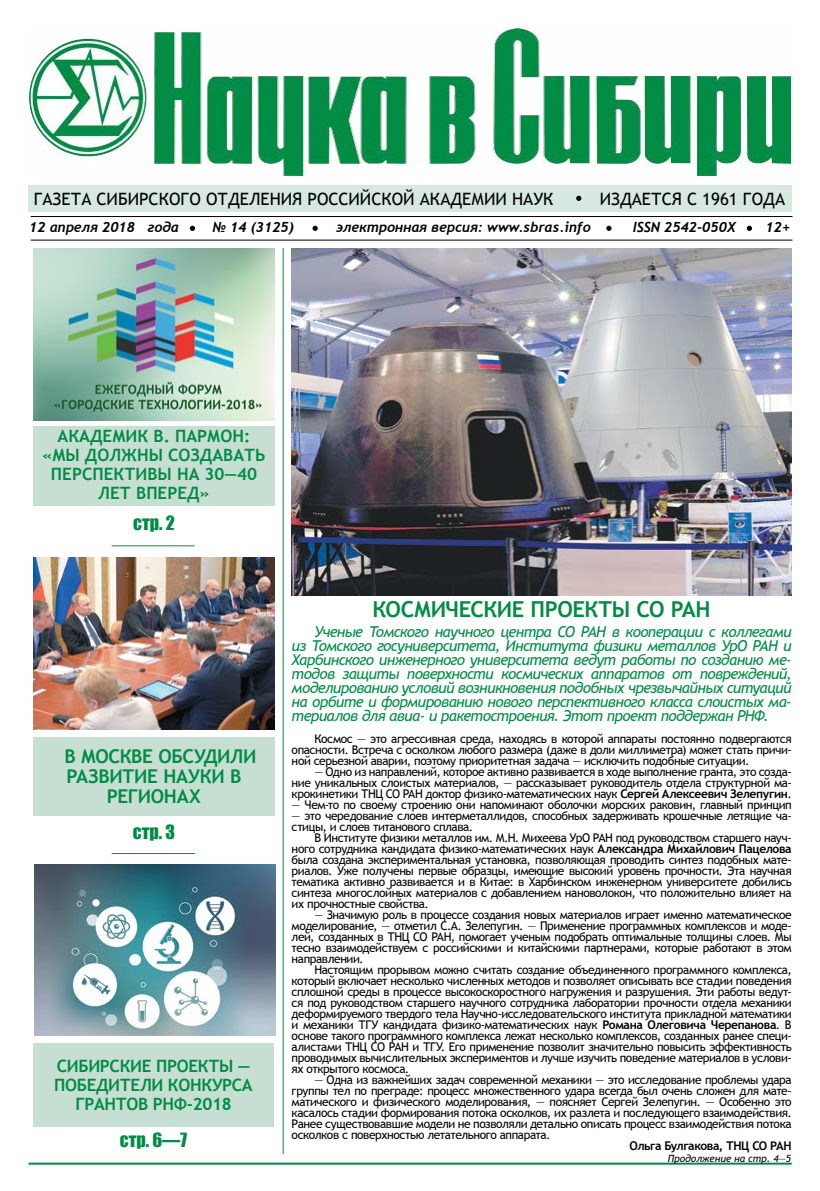
<style>
.page{position:relative;width:820px;height:1191px;background:#fff}
.page>*{position:absolute;margin:0;border:0;box-sizing:border-box;transform-origin:0 0}
.t1{font:700 22px "Trebuchet MS";letter-spacing:-.025em;color:#008c44}
.t2{font:700 19px "Trebuchet MS";letter-spacing:-.02em;color:#008c44}
.t3{font:18px "Impact";color:#008c44}
.t4{font:17px "Trebuchet MS";color:#000}
.t5{font:700 17px/19px "Trebuchet MS";color:#008c44;text-align:center}
.t6{font:700 17px/19px "Trebuchet MS";letter-spacing:-.02em;color:#008c44;text-align:center}
.t7{font:italic 15px/14px "Trebuchet MS";letter-spacing:-.04em;color:#008c44;text-align:justify}
.t8{font:italic 700 14px "Trebuchet";color:#000}
.t9{font:12px/11px "Trebuchet MS";letter-spacing:-.035em;color:#000;text-align:justify}
.t10{font:700 12px "Trebuchet MS";letter-spacing:-.04em;color:#000}
.t11{font:italic 10px "Trebuchet MS";color:#000}
.s1{font-weight:700}
.s2{font-style:normal}
</style>
<div class="page">
<div style="left:33px;top:426px;width:241px;height:79px;background:#c7dfd2"></div>
<div style="left:33px;top:737px;width:241px;height:79px;background:#c7dfd2"></div>
<div style="left:28px;top:185px;width:763px;height:27px;background:#d6e8df"></div>
<hr style="left:31px;top:216px;width:761px;height:1px;background:#000">
<hr style="left:31px;top:240px;width:761px;height:1px;background:#000">
<svg style="left:576px;top:196px;width:5px;height:5px"></svg>
<svg style="left:312px;top:226px;width:5px;height:5px"></svg>
<svg style="left:190px;top:226px;width:5px;height:5px"></svg>
<svg style="left:746px;top:226px;width:5px;height:5px"></svg>
<svg style="left:606px;top:226px;width:5px;height:5px"></svg>
<hr style="left:282px;top:248px;width:1px;height:906px;background:#008c44">
<hr style="left:28px;top:1162px;width:763px;height:2px;background:#008c44">
<img style="left:30px;top:29px;width:760px;height:147px">
<hr style="left:112px;top:853px;width:83px;height:1px;background:#008c44">
<hr style="left:112px;top:545px;width:83px;height:1px;background:#008c44">
<img style="left:33px;top:248px;width:241px;height:172px">
<img style="left:33px;top:557px;width:241px;height:172px">
<img style="left:34px;top:864px;width:241px;height:171px">
<div style="left:33px;top:1043px;width:240px;height:83px;background:#c7dfd2"></div>
<img style="left:292px;top:248px;width:499px;height:347px">
<h3 class="t4" style="left:34px;top:189px;width:521px">ГАЗЕТА СИБИРСКОГО ОТДЕЛЕНИЯ РОССИЙСКОЙ АКАДЕМИИ НАУК</h3>
<h3 class="t4" style="left:599px;top:189px;width:187px">ИЗДАЕТСЯ С 1961 ГОДА</h3>
<p class="t8" style="left:29px;top:219px;width:151px">12 апреля 2018 года</p>
<p class="t8" style="left:212px;top:219px;width:83px">№ 14 (3125)</p>
<p class="t8" style="left:336px;top:219px;width:256px">электронная версия: www.sbras.info</p>
<p class="t8" style="left:632px;top:219px;width:105px">ISSN 2542-050X</p>
<p class="t8" style="left:765px;top:219px;width:26px">12+</p>
<h3 class="t5" style="left:42px;top:426px;width:225px">АКАДЕМИК В. ПАРМОН: «МЫ ДОЛЖНЫ СОЗДАВАТЬ<br>ПЕРСПЕКТИВЫ НА 30—40<br>ЛЕТ ВПЕРЕД»</h3>
<h3 class="t3" style="left:133px;top:509px;width:43px">стр. 2</h3>
<h2 class="t2" style="left:64px;top:744px;width:193px">В МОСКВЕ ОБСУДИЛИ</h2>
<h2 class="t2" style="left:66px;top:764px;width:176px">РАЗВИТИЕ НАУКИ В</h2>
<h2 class="t2" style="left:107px;top:784px;width:95px">РЕГИОНАХ</h2>
<h3 class="t3" style="left:133px;top:818px;width:44px">стр. 3</h3>
<h3 class="t6" style="left:54px;top:1056px;width:200px">СИБИРСКИЕ ПРОЕКТЫ —<br>ПОБЕДИТЕЛИ КОНКУРСА<br>ГРАНТОВ РНФ-2018</h3>
<h3 class="t3" style="left:120px;top:1126px;width:69px">стр. 6—7</h3>
<h1 class="t1" style="left:372px;top:596px;width:339px">КОСМИЧЕСКИЕ ПРОЕКТЫ СО РАН</h1>
<p class="t7" style="left:291px;top:625px;width:501px;text-indent:23px">Ученые Томского научного центра СО РАН в кооперации с коллегами из Томского госуниверситета, Института физики металлов УрО РАН и Харбинского инженерного университета ведут работы по созданию ме&shy;тодов защиты поверхности космических аппаратов от повреждений, моделированию условий возникновения подобных чрезвычайных ситуаций на орбите и формированию нового перспективного класса слоистых ма&shy;териалов для авиа- и ракетостроения. Этот проект поддержан РНФ.</p>
<p class="t9" style="left:291px;top:733px;width:501px;text-indent:23px">Космос — это агрессивная среда, находясь в которой аппараты постоянно подвергаются опасности. Встреча с осколком любого размера (даже в доли миллиметра) может стать причи&shy;ной серьезной аварии, поэтому приоритетная задача — исключить подобные ситуации.</p>
<p class="t9" style="left:291px;top:766px;width:501px;text-indent:23px">— Одно из направлений, которое активно развивается в ходе выполнение гранта, это созда&shy;ние уникальных слоистых материалов, — рассказывает руководитель отдела структурной ма&shy;крокинетики ТНЦ СО РАН доктор физико-математических наук <span class="s1">Сергей Алексеевич Зелепугин</span>.</p>
<p class="t9" style="left:291px;top:799px;width:501px">— Чем-то по своему строению они напоминают оболочки морских раковин, главный принцип</p>
<p class="t9" style="left:291px;top:810px;width:501px">— это чередование слоев интерметаллидов, способных задерживать крошечные летящие ча&shy;стицы, и слоев титанового сплава.</p>
<p class="t9" style="left:291px;top:832px;width:501px;text-indent:23px">В Институте физики металлов им. М.Н. Михеева УрО РАН под руководством старшего науч&shy;ного сотрудника кандидата физико-математических наук <span class="s1">Александра Михайлович Пацелова </span>была создана экспериментальная установка, позволяющая проводить синтез подобных мате&shy;риалов. Уже получены первые образцы, имеющие высокий уровень прочности. Эта научная тематика активно развивается и в Китае: в Харбинском инженерном университете добились синтеза многослойных материалов с добавлением нановолокон, что положительно влияет на их прочностные свойства.</p>
<p class="t9" style="left:291px;top:909px;width:501px;text-indent:23px">— Значимую роль в процессе создания новых материалов играет именно математическое моделирование, — отметил С.А. Зелепугин. — Применение программных комплексов и моде&shy;лей, созданных в ТНЦ СО РАН, помогает ученым подобрать оптимальные толщины слоев. Мы тесно взаимодействуем с российскими и китайскими партнерами, которые работают в этом направлении.</p>
<p class="t9" style="left:291px;top:964px;width:501px;text-indent:23px">Настоящим прорывом можно считать создание объединенного программного комплекса, который включает несколько численных методов и позволяет описывать все стадии поведения сплошной среды в процессе высокоскоростного нагружения и разрушения. Эти работы ведут&shy;ся под руководством старшего научного сотрудника лаборатории прочности отдела механики деформируемого твердого тела Научно-исследовательского института прикладной математики и механики ТГУ кандидата физико-математических наук <span class="s1">Романа Олеговича Черепанова</span>. В основе такого программного комплекса лежат несколько комплексов, созданных ранее специ&shy;алистами ТНЦ СО РАН и ТГУ. Его применение позволит значительно повысить эффективность проводимых вычислительных экспериментов и лучше изучить поведение материалов в услови&shy;ях открытого космоса.</p>
<p class="t9" style="left:291px;top:1074px;width:501px;text-indent:23px">— Одна из важнейших задач современной механики — это исследование проблемы удара группы тел по преграде: процесс множественного удара всегда был очень сложен для мате&shy;матического и физического моделирования, — поясняет Сергей Зелепугин. — Особенно это касалось стадии формирования потока осколков, их разлета и последующего взаимодействия.<br>Ранее существовавшие модели не позволяли детально описать процесс взаимодействия потока осколков с поверхностью летательного аппарата.</p>
<p class="t10" style="left:629px;top:1138px;width:163px">Ольга Булгакова, ТНЦ СО РАН</p>
<p class="t11" style="left:667px;top:1152px;width:125px">Продолжение на стр. 4<span class="s2">—</span>5</p>
</div>
